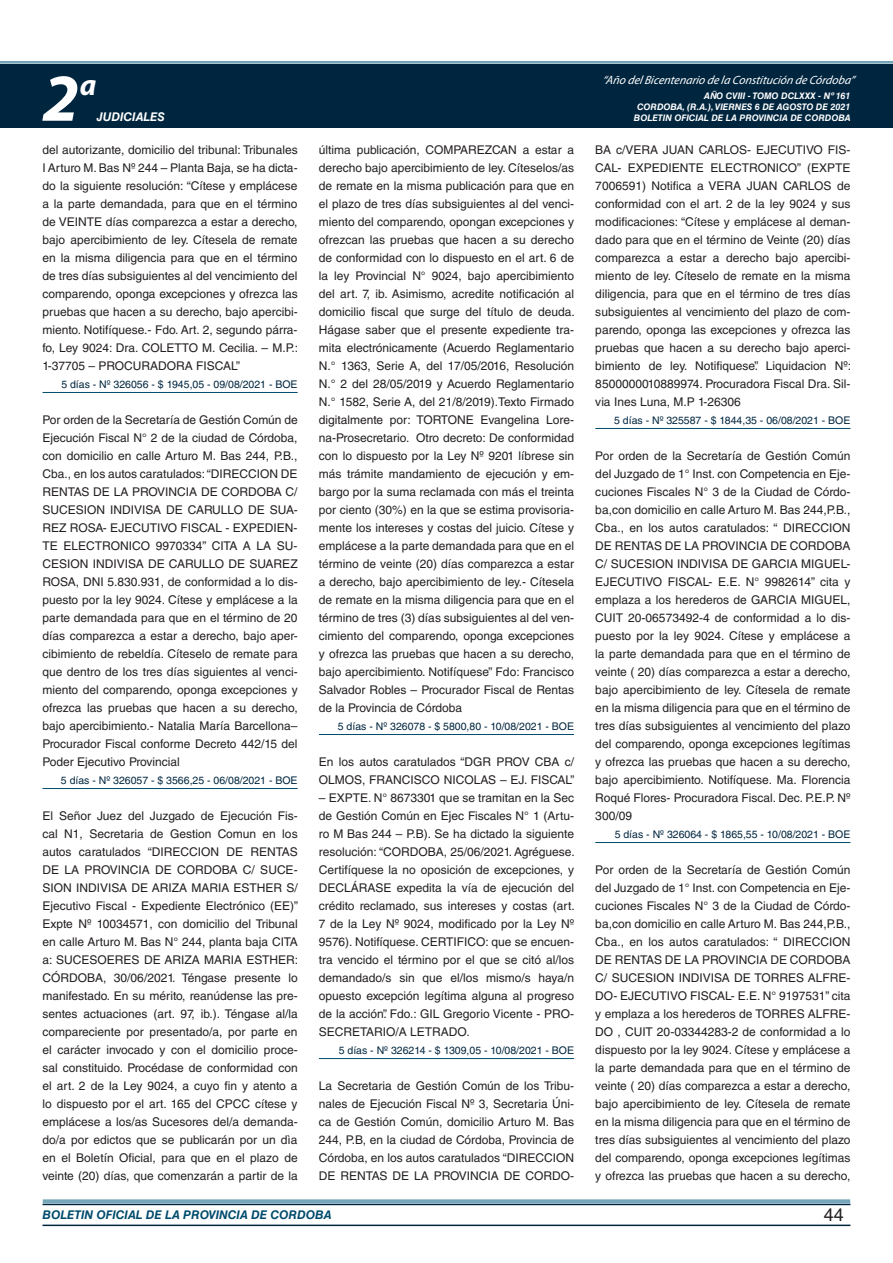
<style>
.page{position:relative;width:893px;height:1263px;background:#fff}
.page>*{position:absolute;margin:0;border:0;box-sizing:border-box;transform-origin:0 0}
.t1{font:italic 700 67.5px "Myriad Pro";color:#fff}
.t2{font:italic 700 30px "Myriad Pro";color:#fff}
.t3{font:18px "Helvetica LT Std";color:#231f20}
.t4{font:12px/18px "Helvetica LT Std";color:#231f20;text-align:justify}
.t5{font:italic 12px "Myriad Pro";color:#fff}
.t6{font:italic 700 12px "Helvetica LT Std";color:#004b6c}
.t7{font:italic 700 12px "Helvetica LT Std";color:#fff}
.t8{font:10.5px "Helvetica LT Std";color:#00263f}
.t9{font:italic 700 9px/10.8px "Helvetica LT Std";color:#fff;text-align:right}
</style>
<div class="page">
<div style="left:0;top:61px;width:893px;height:6px;background:#fff;opacity:.75"></div>
<div style="left:0;top:64px;width:893px;height:64px;background:#00263f"></div>
<hr style="left:43px;top:1224px;width:807px;height:2px;background:#00263f">
<div style="left:42px;top:1198px;width:809px;height:8px;background:#fff;opacity:.75"></div>
<hr style="left:43px;top:392px;width:255px;height:1px;background:#004b6c">
<hr style="left:43px;top:788px;width:255px;height:1px;background:#004b6c">
<hr style="left:319px;top:734px;width:255px;height:1px;background:#004b6c">
<hr style="left:319px;top:1058px;width:255px;height:1px;background:#004b6c">
<hr style="left:595px;top:428px;width:255px;height:1px;background:#004b6c">
<hr style="left:595px;top:842px;width:255px;height:1px;background:#004b6c">
<p class="t5" style="left:603px;top:72px;width:254px">“Año delBicentenario de la Constitución de Córdoba”</p>
<h1 class="t1" style="left:43px;top:54px;width:38px">2</h1>
<h2 class="t2" style="left:80px;top:66px;width:18px">a</h2>
<p class="t9" style="left:637px;top:91px;width:215px">AÑO CVIII - TOMO DCLXXX - Nº 161<br>CORDOBA, (R.A.), VIERNES 6 DE AGOSTO DE 2021</p>
<p class="t7" style="left:97px;top:110px;width:70px">JUDICIALES</p>
<p class="t9" style="left:634px;top:112px;width:218px">BOLETIN OFICIAL DE LA PROVINCIA DE CORDOBA</p>
<p class="t4" style="left:43px;top:141px;width:257px">del autorizante, domicilio del tribunal: Tribunales I Arturo M. Bas Nº 244 – Planta Baja, se ha dicta&shy;do la siguiente resolución: “Cítese y emplácese a la parte demandada, para que en el término de VEINTE días comparezca a estar a derecho, bajo apercibimiento de ley. Cítesela de remate en la misma diligencia para que en el término de tres días subsiguientes al del vencimiento del comparendo, oponga excepciones y ofrezca las pruebas que hacen a su derecho, bajo apercibi&shy;miento. Notifíquese.- Fdo. Art. 2, segundo párra&shy;fo, Ley 9024: Dra. COLETTO M. Cecilia. – M.P.:<br>1-37705 – PROCURADORA FISCAL”</p>
<p class="t8" style="left:61px;top:378px;width:238px">5 días - Nº 326056 - $ 1945,05 - 09/08/2021 - BOE</p>
<p class="t4" style="left:43px;top:411px;width:257px">Por orden de la Secretaría de Gestión Común de Ejecución Fiscal N° 2 de la ciudad de Córdoba, con domicilio en calle Arturo M. Bas 244, P.B., Cba., en los autos caratulados: “DIRECCION DE RENTAS DE LA PROVINCIA DE CORDOBA C/ SUCESION INDIVISA DE CARULLO DE SUA-REZ ROSA- EJECUTIVO FISCAL - EXPEDIEN-TE ELECTRONICO 9970334” CITA A LA SU-CESION INDIVISA DE CARULLO DE SUAREZ ROSA, DNI 5.830.931, de conformidad a lo dis&shy;puesto por la ley 9024. Cítese y emplácese a la parte demandada para que en el término de 20 días comparezca a estar a derecho, bajo aper&shy;cibimiento de rebeldía. Cíteselo de remate para que dentro de los tres días siguientes al venci&shy;miento del comparendo, oponga excepciones y ofrezca las pruebas que hacen a su derecho, bajo apercibimiento.- Natalia María Barcellona– Procurador Fiscal conforme Decreto 442/15 del Poder Ejecutivo Provincial</p>
<p class="t8" style="left:61px;top:774px;width:238px">5 días - Nº 326057 - $ 3566,25 - 06/08/2021 - BOE</p>
<p class="t4" style="left:43px;top:807px;width:257px">El Señor Juez del Juzgado de Ejecución Fis&shy;cal N1, Secretaria de Gestion Comun en los autos caratulados “DIRECCION DE RENTAS DE LA PROVINCIA DE CORDOBA C/ SUCE-SION INDIVISA DE ARIZA MARIA ESTHER S/ Ejecutivo Fiscal - Expediente Electrónico (EE)” Expte Nº 10034571, con domicilio del Tribunal en calle Arturo M. Bas N° 244, planta baja CITA a: SUCESOERES DE ARIZA MARIA ESTHER:<br>CÓRDOBA, 30/06/2021. Téngase presente lo manifestado. En su mérito, reanúdense las pre&shy;sentes actuaciones (art. 97, ib.). Téngase al/la compareciente por presentado/a, por parte en el carácter invocado y con el domicilio proce&shy;sal constituido. Procédase de conformidad con el art. 2 de la Ley 9024, a cuyo fin y atento a lo dispuesto por el art. 165 del CPCC cítese y emplácese a los/as Sucesores del/a demanda&shy;do/a por edictos que se publicarán por un dìa en el Boletín Oficial, para que en el plazo de veinte (20) días, que comenzarán a partir de la</p>
<p class="t4" style="left:319px;top:141px;width:257px">última publicación, COMPAREZCAN a estar a derecho bajo apercibimiento de ley. Cíteselos/as de remate en la misma publicación para que en el plazo de tres días subsiguientes al del venci&shy;miento del comparendo, opongan excepciones y ofrezcan las pruebas que hacen a su derecho de conformidad con lo dispuesto en el art. 6 de la ley Provincial N° 9024, bajo apercibimiento del art. 7, ib. Asimismo, acredite notificación al domicilio fiscal que surge del título de deuda.<br>Hágase saber que el presente expediente tra&shy;mita electrónicamente (Acuerdo Reglamentario N.° 1363, Serie A, del 17/05/2016, Resolución N.° 2 del 28/05/2019 y Acuerdo Reglamentario N.° 1582, Serie A, del 21/8/2019).Texto Firmado digitalmente por: TORTONE Evangelina Lore&shy;na-Prosecretario. Otro decreto: De conformidad con lo dispuesto por la Ley Nº 9201 líbrese sin más trámite mandamiento de ejecución y em&shy;bargo por la suma reclamada con más el treinta por ciento (30%) en la que se estima provisoria&shy;mente los intereses y costas del juicio. Cítese y emplácese a la parte demandada para que en el término de veinte (20) días comparezca a estar a derecho, bajo apercibimiento de ley.- Cítesela de remate en la misma diligencia para que en el término de tres (3) días subsiguientes al del ven&shy;cimiento del comparendo, oponga excepciones y ofrezca las pruebas que hacen a su derecho, bajo apercibimiento. Notifíquese” Fdo: Francisco Salvador Robles – Procurador Fiscal de Rentas de la Provincia de Córdoba</p>
<p class="t8" style="left:338px;top:720px;width:238px">5 días - Nº 326078 - $ 5800,80 - 10/08/2021 - BOE</p>
<p class="t4" style="left:319px;top:753px;width:257px">En los autos caratulados “DGR PROV CBA c/<br>OLMOS, FRANCISCO NICOLAS – EJ. FISCAL”</p>
<p class="t4" style="left:319px;top:789px;width:257px">– EXPTE. N° 8673301 que se tramitan en la Sec de Gestión Común en Ejec Fiscales N° 1 (Artu&shy;ro M Bas 244 – P.B). Se ha dictado la siguiente resolución: “CORDOBA, 25/06/2021. Agréguese.<br>Certifíquese la no oposición de excepciones, y DECLÁRASE expedita la vía de ejecución del crédito reclamado, sus intereses y costas (art.<br>7 de la Ley Nº 9024, modificado por la Ley Nº 9576). Notifíquese. CERTIFICO: que se encuen&shy;tra vencido el término por el que se citó al/los demandado/s sin que el/los mismo/s haya/n opuesto excepción legítima alguna al progreso de la acción”. Fdo.: GIL Gregorio Vicente - PRO-SECRETARIO/A LETRADO.</p>
<p class="t8" style="left:339px;top:1044px;width:237px">5 días - Nº 326214 - $ 1309,05 - 10/08/2021 - BOE</p>
<p class="t4" style="left:319px;top:1077px;width:257px">La Secretaria de Gestión Común de los Tribu&shy;nales de Ejecución Fiscal Nº 3, Secretaria Úni&shy;ca de Gestión Común, domicilio Arturo M. Bas 244, P.B, en la ciudad de Córdoba, Provincia de Córdoba, en los autos caratulados “DIRECCION DE RENTAS DE LA PROVINCIA DE CORDO-</p>
<p class="t4" style="left:595px;top:141px;width:257px">BA c/VERA JUAN CARLOS- EJECUTIVO FIS-CAL- EXPEDIENTE ELECTRONICO” (EXPTE 7006591) Notifica a VERA JUAN CARLOS de conformidad con el art. 2 de la ley 9024 y sus modificaciones: “Cítese y emplácese al deman&shy;dado para que en el término de Veinte (20) días comparezca a estar a derecho bajo apercibi&shy;miento de ley. Cíteselo de remate en la misma diligencia, para que en el término de tres días subsiguientes al vencimiento del plazo de com&shy;parendo, oponga las excepciones y ofrezca las pruebas que hacen a su derecho bajo aperci&shy;bimiento de ley. Notifiquese”. Liquidacion Nº:<br>8500000010889974. Procuradora Fiscal Dra. Sil&shy;via Ines Luna, M.P 1-26306</p>
<p class="t8" style="left:614px;top:414px;width:238px">5 días - Nº 325587 - $ 1844,35 - 06/08/2021 - BOE</p>
<p class="t4" style="left:595px;top:447px;width:257px">Por orden de la Secretaría de Gestión Común del Juzgado de 1° Inst. con Competencia en Eje&shy;cuciones Fiscales N° 3 de la Ciudad de Córdo&shy;ba,con domicilio en calle Arturo M. Bas 244,P.B., Cba., en los autos caratulados: “ DIRECCION DE RENTAS DE LA PROVINCIA DE CORDOBA C/ SUCESION INDIVISA DE GARCIA MIGUEL-EJECUTIVO FISCAL- E.E. N° 9982614” cita y emplaza a los herederos de GARCIA MIGUEL, CUIT 20-06573492-4 de conformidad a lo dis&shy;puesto por la ley 9024. Cítese y emplácese a la parte demandada para que en el término de veinte ( 20) días comparezca a estar a derecho, bajo apercibimiento de ley. Cítesela de remate en la misma diligencia para que en el término de tres días subsiguientes al vencimiento del plazo del comparendo, oponga excepciones legítimas y ofrezca las pruebas que hacen a su derecho, bajo apercibimiento. Notifíquese. Ma. Florencia Roqué Flores- Procuradora Fiscal. Dec. P.E.P. Nº 300/09</p>
<p class="t8" style="left:615px;top:828px;width:237px">5 días - Nº 326064 - $ 1865,55 - 10/08/2021 - BOE</p>
<p class="t4" style="left:595px;top:861px;width:257px">Por orden de la Secretaría de Gestión Común del Juzgado de 1° Inst. con Competencia en Eje&shy;cuciones Fiscales N° 3 de la Ciudad de Córdo&shy;ba,con domicilio en calle Arturo M. Bas 244,P.B., Cba., en los autos caratulados: “ DIRECCION DE RENTAS DE LA PROVINCIA DE CORDOBA C/ SUCESION INDIVISA DE TORRES ALFRE-DO- EJECUTIVO FISCAL- E.E. N° 9197531” cita y emplaza a los herederos de TORRES ALFRE-DO , CUIT 20-03344283-2 de conformidad a lo dispuesto por la ley 9024. Cítese y emplácese a la parte demandada para que en el término de veinte ( 20) días comparezca a estar a derecho, bajo apercibimiento de ley. Cítesela de remate en la misma diligencia para que en el término de tres días subsiguientes al vencimiento del plazo del comparendo, oponga excepciones legítimas y ofrezca las pruebas que hacen a su derecho,</p>
<p class="t6" style="left:43px;top:1208px;width:290px">BOLETIN OFICIAL DE LA PROVINCIA DE CORDOBA</p>
<h3 class="t3" style="left:824px;top:1204px;width:22px">44</h3>
</div>
